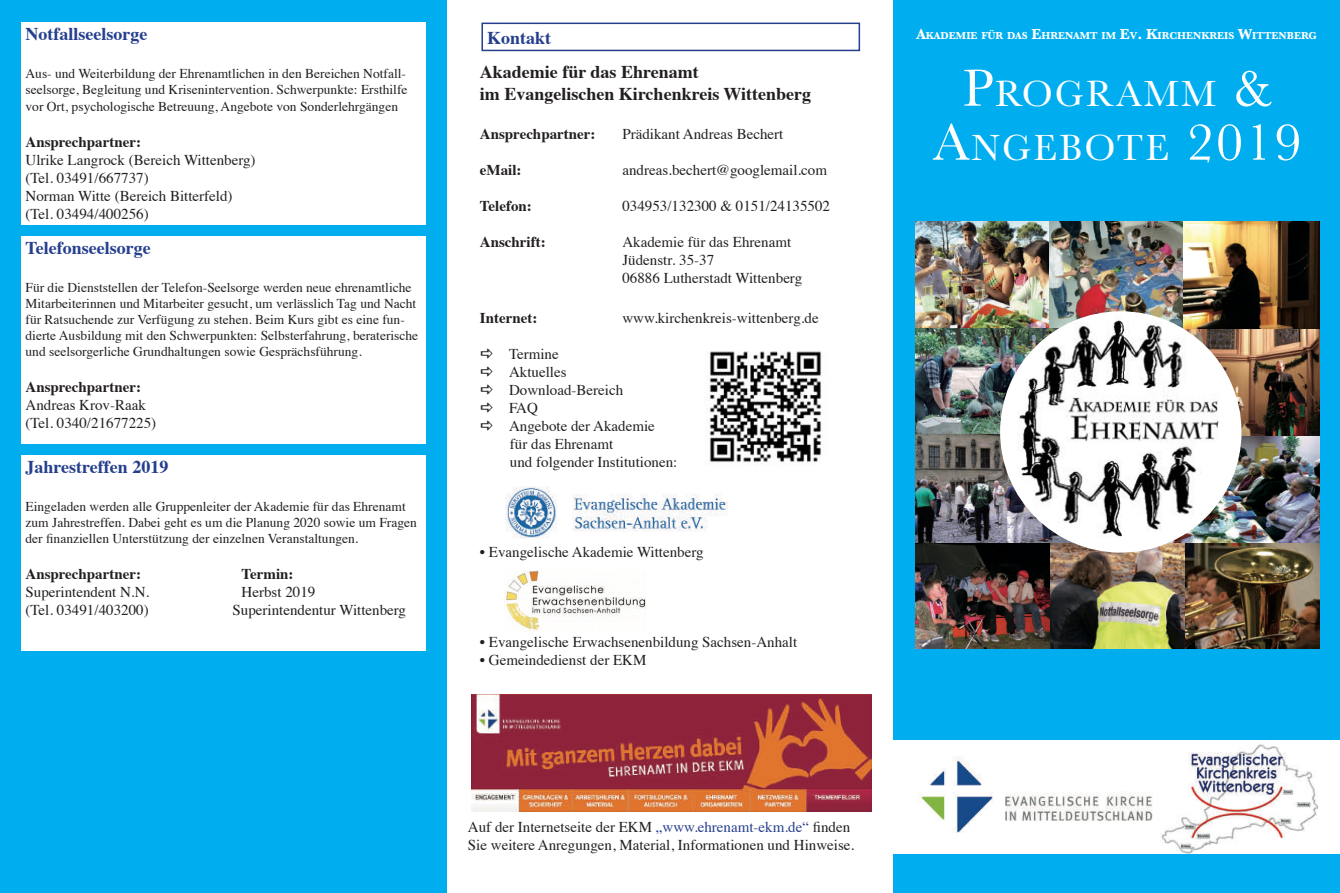
<style>
.page{position:relative;width:1340px;height:893px;background:#fff}
.page>*{position:absolute;margin:0;border:0;box-sizing:border-box;transform-origin:0 0}
.t1{font:37.8px/54px "Baskerville";letter-spacing:.055em;color:#fff;text-align:center}
.t2{font:700 18px/21.6px "Times";color:#231f20}
.t3{font:700 18px "Times";color:#253f8e}
.t4{font:15px/18px "Times";color:#231f20}
.t5{font:700 15px "Times";color:#231f20}
.t6{font:13.5px/16.2px "Times";color:#231f20}
.t7{font:700 10.5px "Baskerville";color:#fff}
.s1{font-size:15px}
.s2{font-size:54px}
.s3{color:#253f8e}
</style>
<div class="page">
<div style="left:0;top:0;width:446px;height:893px;background:#00aeef"></div>
<div style="left:893px;top:0;width:446px;height:893px;background:#00aeef"></div>
<div style="left:1159px;top:740px;width:180px;height:114px;background:#fff"></div>
<img style="left:1161px;top:744px;width:156px;height:110px">
<img style="left:915px;top:222px;width:268px;height:106px">
<img style="left:1183px;top:222px;width:136px;height:214px">
<img style="left:915px;top:542px;width:404px;height:107px">
<img style="left:915px;top:328px;width:102px;height:106px">
<img style="left:915px;top:434px;width:156px;height:109px">
<img style="left:1170px;top:436px;width:149px;height:106px">
<div style="left:1000px;top:312px;width:240px;height:240px;background:#fff;border-radius:50%"></div>
<img style="left:1017px;top:314px;width:214px;height:223px">
<div style="left:481px;top:23px;width:379px;height:28px;border:2px solid #253f8e"></div>
<div style="left:21px;top:236px;width:404px;height:208px;background:#fff"></div>
<div style="left:21px;top:455px;width:404px;height:195px;background:#fff"></div>
<img style="left:472px;top:695px;width:399px;height:116px">
<div style="left:21px;top:23px;width:404px;height:202px;background:#fff"></div>
<div style="left:890px;top:740px;width:269px;height:114px;background:#fff"></div>
<img style="left:917px;top:756px;width:236px;height:77px">
<img style="left:506px;top:487px;width:221px;height:52px">
<img style="left:505px;top:570px;width:141px;height:62px">
<img style="left:707px;top:351px;width:115px;height:112px">
<p class="t3" style="left:26px;top:27px;width:123px">Notfallseelsorge</p>
<p class="t6" style="left:26px;top:67px;width:383px;text-align:justify">Aus- und Weiterbildung der Ehrenamtlichen in den Bereichen Notfall&shy;seelsorge, Begleitung und Krisenintervention. Schwerpunkte: Ersthilfe vor Ort, psychologische Betreuung, Angebote von Sonderlehrgängen</p>
<p class="t5" style="left:26px;top:135px;width:117px">Ansprechpartner:</p>
<p class="t4" style="left:26px;top:152px;width:232px">Ulrike Langrock (Bereich Wittenberg) (Tel. 03491/667737)<br>Norman Witte (Bereich Bitterfeld) (Tel. 03494/400256)</p>
<p class="t3" style="left:26px;top:240px;width:127px">Telefonseelsorge</p>
<p class="t6" style="left:26px;top:280px;width:394px">Für die Dienststellen der Telefon-Seelsorge werden neue ehrenamtliche Mitarbeiterinnen und Mitarbeiter gesucht, um verlässlich Tag und Nacht für Ratsuchende zur Verfügung zu stehen. Beim Kurs gibt es eine fun&shy;dierte Ausbildung mit den Schwerpunkten: Selbsterfahrung, beraterische und seelsorgerliche Grundhaltungen sowie Gesprächsführung.</p>
<p class="t5" style="left:26px;top:381px;width:117px">Ansprechpartner:</p>
<p class="t4" style="left:26px;top:398px;width:132px">Andreas Krov-Raak (Tel. 0340/21677225)</p>
<p class="t3" style="left:26px;top:459px;width:144px">Jahrestreffen 2019</p>
<p class="t6" style="left:26px;top:499px;width:393px">Eingeladen werden alle Gruppenleiter der Akademie für das Ehrenamt zum Jahrestreffen. Dabei geht es um die Planung 2020 sowie um Fragen der finanziellen Unterstützung der einzelnen Veranstaltungen.</p>
<p class="t5" style="left:26px;top:568px;width:117px">Ansprechpartner:</p>
<p class="t5" style="left:242px;top:568px;width:53px">Termin:</p>
<p class="t4" style="left:26px;top:584px;width:125px">Superintendent N.N.</p>
<p class="t4" style="left:242px;top:584px;width:75px">Herbst 2019</p>
<p class="t4" style="left:26px;top:602px;width:125px">(Tel. 03491/403200)</p>
<p class="t4" style="left:233px;top:602px;width:175px">Superintendentur Wittenberg</p>
<p class="t3" style="left:487px;top:30px;width:66px">Kontakt</p>
<p class="t2" style="left:480px;top:63px;width:333px">Akademie für das Ehrenamt<br>im Evangelischen Kirchenkreis Wittenberg</p>
<p class="t5" style="left:480px;top:128px;width:117px">Ansprechpartner:</p>
<p class="t4" style="left:622px;top:127px;width:162px">Prädikant Andreas Bechert</p>
<p class="t5" style="left:480px;top:164px;width:43px">eMail:</p>
<p class="t4" style="left:622px;top:163px;width:206px">andreas.bechert@googlemail.com</p>
<p class="t5" style="left:480px;top:200px;width:53px">Telefon:</p>
<p class="t4" style="left:622px;top:199px;width:209px">034953/132300 &amp; 0151/24135502</p>
<p class="t5" style="left:480px;top:236px;width:67px">Anschrift:</p>
<p class="t4" style="left:622px;top:235px;width:181px">Akademie für das Ehrenamt<br>Jüdenstr. 35-37<br>06886 Lutherstadt Wittenberg</p>
<p class="t5" style="left:480px;top:312px;width:59px">Internet:</p>
<p class="t4" style="left:622px;top:310px;width:198px">www.kirchenkreis-wittenberg.de</p>
<p class="t4" style="left:509px;top:346px;width:170px">Termine<br>Aktuelles<br>Download-Bereich<br>FAQ<br>Angebote der Akademie<br>für das Ehrenamt<br>und folgender Institutionen:</p>
<p class="t4" style="left:480px;top:544px;width:225px">• Evangelische Akademie Wittenberg</p>
<p class="t4" style="left:480px;top:634px;width:319px">• Evangelische Erwachsenenbildung Sachsen-Anhalt</p>
<p class="t4" style="left:480px;top:652px;width:168px">• Gemeindedienst der EKM</p>
<p class="t7" style="left:916px;top:29px;width:402px"><span class="s1">A</span>KADEMIE FÜR DAS <span class="s1">E</span>HRENAMT IM <span class="s1">E</span>V<span class="s1">. K</span>IRCHENKREIS <span class="s1">W</span>ITTENBERG</p>
<h1 class="t1" style="left:932px;top:66px;width:370px"><span class="s2">P</span>ROGRAMM <span class="s2">&amp;<br>A</span>NGEBOTE <span class="s2">2019</span></h1>
<p class="t4" style="left:468px;top:819px;width:388px">Auf der Internetseite der EKM <span class="s3">„www.ehrenamt-ekm.de“</span> finden<br>Sie weitere Anregungen, Material, Informationen und Hinweise.</p>
</div>
